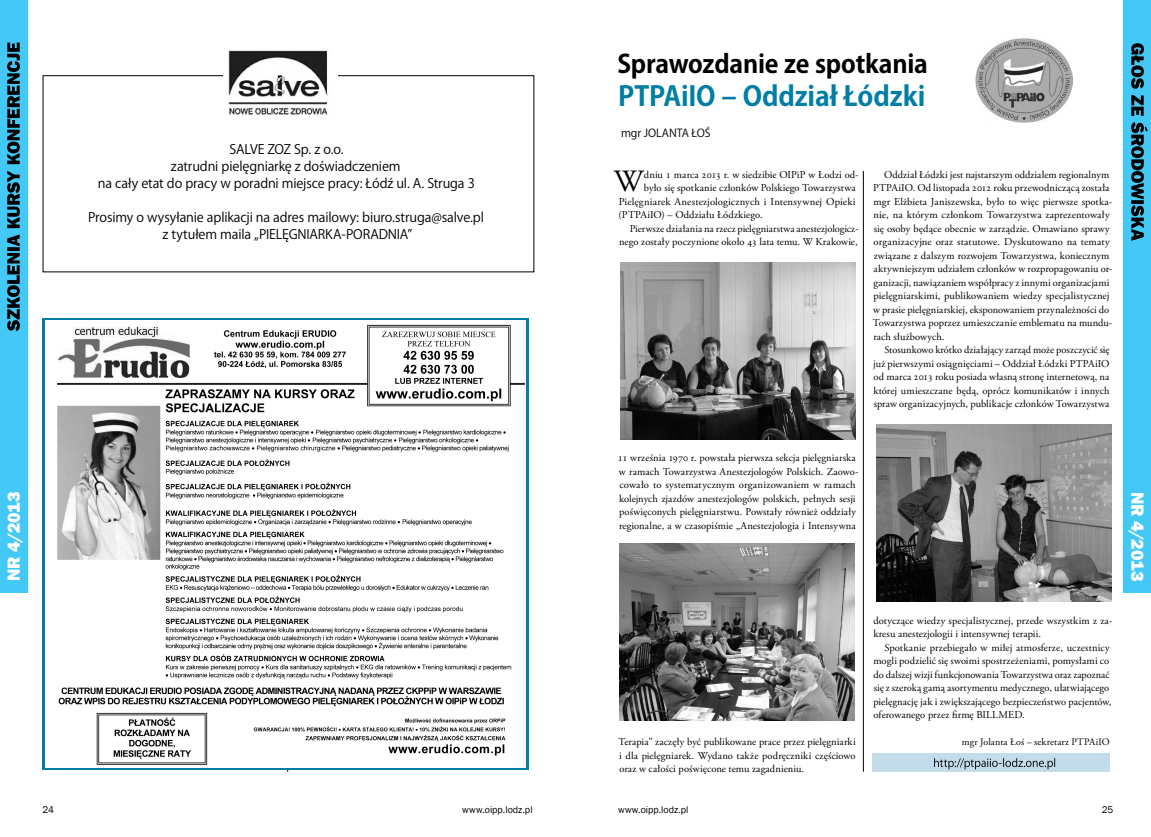
<style>
.page{position:relative;width:1151px;height:837px;background:#fff}
.page>*{position:absolute;margin:0;border:0;box-sizing:border-box;transform-origin:0 0}
.t1{font:30.9px "Adobe Garamond Pro";color:#000}
.t2{font:700 27px "Koz Go Pr 6 N";letter-spacing:-.01em;color:#007ea4}
.t3{font:700 25px "Koz Go Pr 6 N";letter-spacing:-.01em;color:#000}
.t4{font:800 18px "Franklin Gothic";color:#fff}
.t5{font:13px/17px "Koz Go Pr 6 N";letter-spacing:-.01em;color:#000;text-align:center}
.t6{font:11px "Koz Go Pr 6 N";letter-spacing:-.005em;color:#000}
.t7{font:10.5px/13.5px "Adobe Garamond Pro";letter-spacing:.01em;color:#000}
.t8{font:10px "Franklin Gothic";color:#000}
.t9{font:10px "Adobe Garamond Pro";letter-spacing:.015em;color:#000}
</style>
<div class="page">
<hr style="left:287px;top:43px;width:1px;height:728px;background:#000">
<hr style="left:863px;top:43px;width:1px;height:728px;background:#000">
<div style="left:872px;top:753px;width:237px;height:18px;background:#c2dcea"></div>
<div style="left:839px;top:26px;width:48px;height:144px;background:#fff"></div>
<svg style="left:1123px;top:0;width:28px;height:592px;background:#3eb6df"></svg>
<img style="left:975px;top:38px;width:98px;height:84px">
<div style="left:270px;top:33px;width:27px;height:297px;background:#fff"></div>
<svg style="left:43px;top:318px;width:486px;height:451px;fill:#007ea4"></svg>
<img style="left:45px;top:320px;width:480px;height:447px">
<div style="left:43px;top:75px;width:491px;height:197px;border:1px solid #000"></div>
<img style="left:224px;top:50px;width:113px;height:65px">
<svg style="left:934px;top:758px;width:121px;height:11px"></svg>
<svg style="left:0;top:0;width:28px;height:592px;background:#3badd5"></svg>
<img style="left:620px;top:262px;width:235px;height:177px">
<img style="left:619px;top:543px;width:236px;height:176px">
<img style="left:876px;top:424px;width:235px;height:177px">
<p class="t5" style="left:98px;top:141px;width:379px">SALVE ZOZ Sp. z o.o.<br>zatrudni pielęgniarkę z doświadczeniem<br>na cały etat do pracy w poradni miejsce pracy: Łódź ul. A. Struga 3</p>
<p class="t5" style="left:88px;top:209px;width:397px">Prosimy o wysyłanie aplikacji na adres mailowy: biuro.struga@salve.pl z tytułem maila „PIELĘGNIARKA-PORADNIA”</p>
<h3 class="t3" style="left:617px;top:50px;width:312px">Sprawozdanie ze spotkania</h3>
<h2 class="t2" style="left:618px;top:81px;width:309px">PTPAiIO – Oddział Łódzki</h2>
<p class="t6" style="left:621px;top:127px;width:91px">mgr JOLANTA ŁOŚ</p>
<h1 class="t1" style="left:614px;top:163px;width:31px">W</h1>
<p class="t7" style="left:644px;top:168px;width:216px">dniu 1 marca 2013 r. w siedzibie OIPiP w Łodzi od-</p>
<p class="t7" style="left:644px;top:181px;width:213px">było się spotkanie członków Polskiego Towarzystwa</p>
<p class="t7" style="left:619px;top:195px;width:238px">Pielęgniarek Anestezjologicznych i Intensywnej Opieki</p>
<p class="t7" style="left:618px;top:208px;width:146px">(PTPAiIO) – Oddziału Łódzkiego.</p>
<p class="t7" style="left:630px;top:222px;width:230px">Pierwsze działania na rzecz pielęgniarstwa anestezjologicz-</p>
<p class="t7" style="left:619px;top:235px;width:240px">nego zostały poczynione około 43 lata temu. W Krakowie,</p>
<p class="t7" style="left:873px;top:168px;width:241px;text-indent:12px">Oddział Łódzki jest najstarszym oddziałem regionalnym PTPAiIO. Od listopada 2012 roku przewodniczącą została mgr Elżbieta Janiszewska, było to więc pierwsze spotka&shy;nie, na którym członkom Towarzystwa zaprezentowały się osoby będące obecnie w zarządzie. Omawiano sprawy organizacyjne oraz statutowe. Dyskutowano na tematy związane z dalszym rozwojem Towarzystwa, koniecznym aktywniejszym udziałem członków w rozpropagowaniu or&shy;ganizacji, nawiązaniem współpracy z innymi organizacjami pielęgniarskimi, publikowaniem wiedzy specjalistycznej w prasie pielęgniarskiej, eksponowaniem przynależności do Towarzystwa poprzez umieszczanie emblematu na mundu&shy;rach służbowych.</p>
<p class="t7" style="left:873px;top:343px;width:238px;text-align:justify;text-indent:11px">Stosunkowo krótko działający zarząd może poszczycić się już pierwszymi osiągnięciami – Oddział Łódzki PTPAiIO od marca 2013 roku posiada własną stronę internetową, na której umieszczane będą, oprócz komunikatów i innych spraw organizacyjnych, publikacje członków Towarzystwa</p>
<p class="t7" style="left:618px;top:451px;width:242px">11 września 1970 r. powstała pierwsza sekcja pielęgniarska w ramach Towarzystwa Anestezjologów Polskich. Zaowo&shy;cowało to systematycznym organizowaniem w ramach kolejnych zjazdów anestezjologów polskich, pełnych sesji poświęconych pielęgniarstwu. Powstały również oddziały regionalne, a w czasopiśmie „Anestezjologia i Intensywna</p>
<h3 class="t4" style="left:2px;top:581px;width:91px;rotate:-90deg">nr 4/2013</h3>
<h3 class="t4" style="left:1149px;top:491px;width:91px;rotate:90deg">nr 4/2013</h3>
<p class="t7" style="left:618px;top:735px;width:239px;text-align:justify">Terapia” zaczęły być publikowane prace przez pielęgniarki i dla pielęgniarek. Wydano także podręczniki częściowo oraz w całości poświęcone temu zagadnieniu.</p>
<p class="t7" style="left:873px;top:613px;width:240px">dotyczące wiedzy specjalistycznej, przede wszystkim z za&shy;kresu anestezjologii i intensywnej terapii.</p>
<p class="t7" style="left:873px;top:640px;width:240px;text-indent:11px">Spotkanie przebiegało w miłej atmosferze, uczestnicy mogli podzielić się swoimi spostrzeżeniami, pomysłami co do dalszej wizji funkcjonowania Towarzystwa oraz zapoznać się z szeroką gamą asortymentu medycznego, ułatwiającego pielęgnację jak i zwiększającego bezpieczeństwo pacjentów, oferowanego przez firmę BILLMED.</p>
<p class="t9" style="left:962px;top:735px;width:149px">mgr Jolanta Łoś – sekretarz PTPAiIO</p>
<p class="t8" style="left:43px;top:802px;width:13px">24</p>
<p class="t8" style="left:462px;top:802px;width:72px">www.oipp.lodz.pl</p>
<p class="t8" style="left:618px;top:802px;width:72px">www.oipp.lodz.pl</p>
<p class="t8" style="left:1102px;top:802px;width:13px">25</p>
</div>
